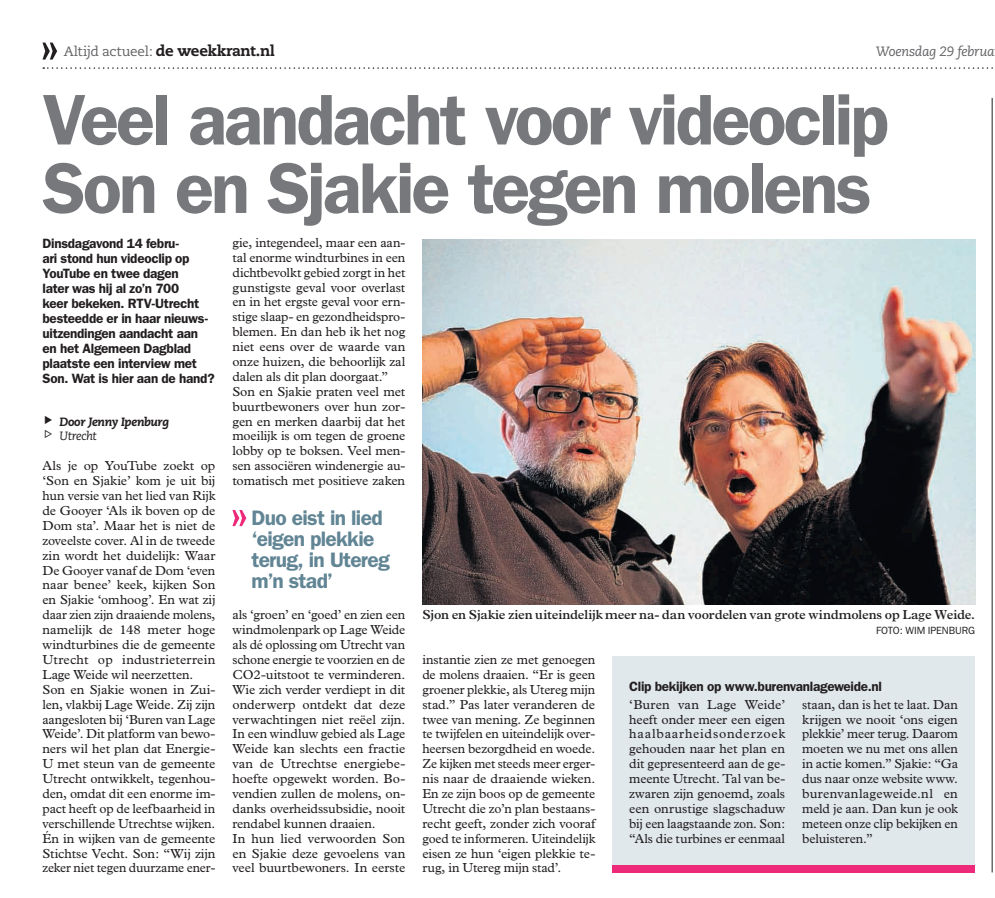
<style>
.page{position:relative;width:995px;height:898px;background:#fff}
.page>*{position:absolute;margin:0;border:0;box-sizing:border-box;transform-origin:0 0}
.t1{font:600 72px/68.4px "Franklin Gothic";letter-spacing:-.04em;color:#76787b}
.t2{font:600 21px/21px "Franklin Gothic";letter-spacing:-.035em;color:#618594}
.t3{font:600 13.5px/15px "Franklin Gothic";letter-spacing:-.02em;color:#231f20}
.t4{font:13.5px "Caecilia";letter-spacing:-.025em;color:#636366}
.t5{font:italic 13.5px "Caecilia";letter-spacing:-.03em;color:#636366}
.t6{font:13.2px/14.9px "Plantin";letter-spacing:-.01em;color:#231f20}
.t7{font:600 13.2px "Plantin";letter-spacing:-.01em;color:#231f20}
.t8{font:italic 800 12px "Caecilia";letter-spacing:-.035em;color:#231f20}
.t9{font:italic 12px "Caecilia";letter-spacing:-.04em;color:#231f20}
.t10{font:10.5px "Franklin Gothic";letter-spacing:-.01em;color:#231f20}
.s1{font-weight:800;font-size:15px;color:#231f20}
</style>
<div class="page">
<svg style="left:43px;top:43px;width:14px;height:17px"></svg>
<svg style="left:232px;top:510px;width:14px;height:16px"></svg>
<img style="left:422px;top:239px;width:553px;height:365px">
<div style="left:612px;top:656px;width:363px;height:216px;background:#e0e8ec"></div>
<div style="left:612px;top:864px;width:363px;height:8px;background:#ee2979"></div>
<svg style="left:43px;top:67px;width:950px;height:2px"></svg>
<hr style="left:992px;top:98px;width:1px;height:774px;background:#231f20">
<p class="t4" style="left:64px;top:44px;width:213px">Altijd actueel: <span class="s1">de weekkrant.nl</span></p>
<p class="t5" style="left:876px;top:44px;width:120px">Woensdag 29 februa</p>
<h1 class="t1" style="left:43px;top:86px;width:848px">Veel aandacht voor videoclip<br>Son en Sjakie tegen molens</h1>
<p class="t3" style="left:43px;top:236px;width:174px">Dinsdagavond 14 febru-<br>ari stond hun videoclip op<br>YouTube en twee dagen<br>later was hij al zo’n 700<br>keer bekeken. RTV-Utrecht besteedde er in haar nieuws&shy;uitzendingen aandacht aan en het Algemeen Dagblad plaatste een interview met<br>Son. Wat is hier aan de hand?</p>
<p class="t8" style="left:60px;top:414px;width:111px">Door Jenny Ipenburg</p>
<p class="t9" style="left:60px;top:429px;width:39px">Utrecht</p>
<p class="t6" style="left:43px;top:458px;width:174px">Als je op YouTube zoekt op ‘Son en Sjakie’ kom je uit bij hun versie van het lied van Rijk de Gooyer ‘Als ik boven op de<br>Dom sta’. Maar het is niet de zoveelste cover. Al in de tweede zin wordt het duidelijk: Waar<br>De Gooyer vanaf de Dom ‘even naar benee’ keek, kijken Son en Sjakie ‘omhoog’. En wat zij daar zien zijn draaiende molens, namelijk de 148 meter hoge windturbines die de gemeente<br>Utrecht op industrieterrein<br>Lage Weide wil neerzetten.<br>Son en Sjakie wonen in Zui&shy;len, vlakbij Lage Weide. Zij zijn aangesloten bij ‘Buren van Lage<br>Weide’. Dit platform van bewo&shy;ners wil het plan dat Energie-<br>U met steun van de gemeente<br>Utrecht ontwikkelt, tegenhou&shy;den, omdat dit een enorme im&shy;pact heeft op de leefbaarheid in verschillende Utrechtse wijken.<br>Én in wijken van de gemeente<br>Stichtse Vecht. Son: “Wij zijn zeker niet tegen duurzame ener-</p>
<p class="t6" style="left:232px;top:235px;width:174px">gie, integendeel, maar een aan&shy;tal enorme windturbines in een dichtbevolkt gebied zorgt in het gunstigste geval voor overlast en in het ergste geval voor ern&shy;stige slaap- en gezondheidspro&shy;blemen. En dan heb ik het nog niet eens over de waarde van onze huizen, die behoorlijk zal dalen als dit plan doorgaat.”<br>Son en Sjakie praten veel met buurtbewoners over hun zor&shy;gen en merken daarbij dat het moeilijk is om tegen de groene lobby op te boksen. Veel men&shy;sen associëren windenergie au&shy;tomatisch met positieve zaken</p>
<h2 class="t2" style="left:252px;top:507px;width:140px">Duo eist in lied ‘eigen plekkie terug, in Utereg m’n stad’</h2>
<p class="t6" style="left:232px;top:607px;width:174px">als ‘groen’ en ‘goed’ en zien een windmolenpark op Lage Weide als dé oplossing om Utrecht van schone energie te voorzien en de<br>CO2-uitstoot te verminderen.<br>Wie zich verder verdiept in dit onderwerp ontdekt dat deze verwachtingen niet reëel zijn.<br>In een windluw gebied als Lage<br>Weide kan slechts een fractie van de Utrechtse energiebe&shy;hoefte opgewekt worden. Bo&shy;vendien zullen de molens, on&shy;danks overheidssubsidie, nooit rendabel kunnen draaien.<br>In hun lied verwoorden Son en Sjakie deze gevoelens van veel buurtbewoners. In eerste</p>
<p class="t7" style="left:422px;top:606px;width:554px">Sjon en Sjakie zien uiteindelijk meer na- dan voordelen van grote windmolens op Lage Weide.</p>
<p class="t10" style="left:876px;top:624px;width:101px">FOTO: WIM I PENBURG</p>
<p class="t6" style="left:422px;top:651px;width:174px;text-align:justify">instantie zien ze met genoegen de molens draaien. “Er is geen groener plekkie, als Utereg mijn stad.” Pas later veranderen de twee van mening. Ze beginnen te twijfelen en uiteindelijk over&shy;heersen bezorgdheid en woede.<br>Ze kijken met steeds meer erger&shy;nis naar de draaiende wieken.<br>En ze zijn boos op de gemeente Utrecht die zo’n plan bestaans&shy;recht geeft, zonder zich vooraf goed te informeren. Uiteindelijk eisen ze hun ‘eigen plekkie te&shy;rug, in Utereg mijn stad’.</p>
<p class="t3" style="left:629px;top:678px;width:254px">Clip bekijken op www.burenvanlageweide.nl</p>
<p class="t6" style="left:629px;top:696px;width:157px;text-align:justify">‘Buren van Lage Weide’ heeft onder meer een eigen haalbaarheidsonderzoek gehouden naar het plan en dit gepresenteerd aan de ge&shy;meente Utrecht. Tal van be&shy;zwaren zijn genoemd, zoals een onrustige slagschaduw bij een laagstaande zon. Son: “Als die turbines er eenmaal</p>
<p class="t6" style="left:802px;top:696px;width:157px;text-align:justify">staan, dan is het te laat. Dan krijgen we nooit ‘ons eigen plekkie’ meer terug. Daarom moeten we nu met ons allen in actie komen.” Sjakie: “Ga dus naar onze website www. burenvanlageweide.nl en meld je aan. Dan kun je ook meteen onze clip bekijken en beluisteren.”</p>
</div>
